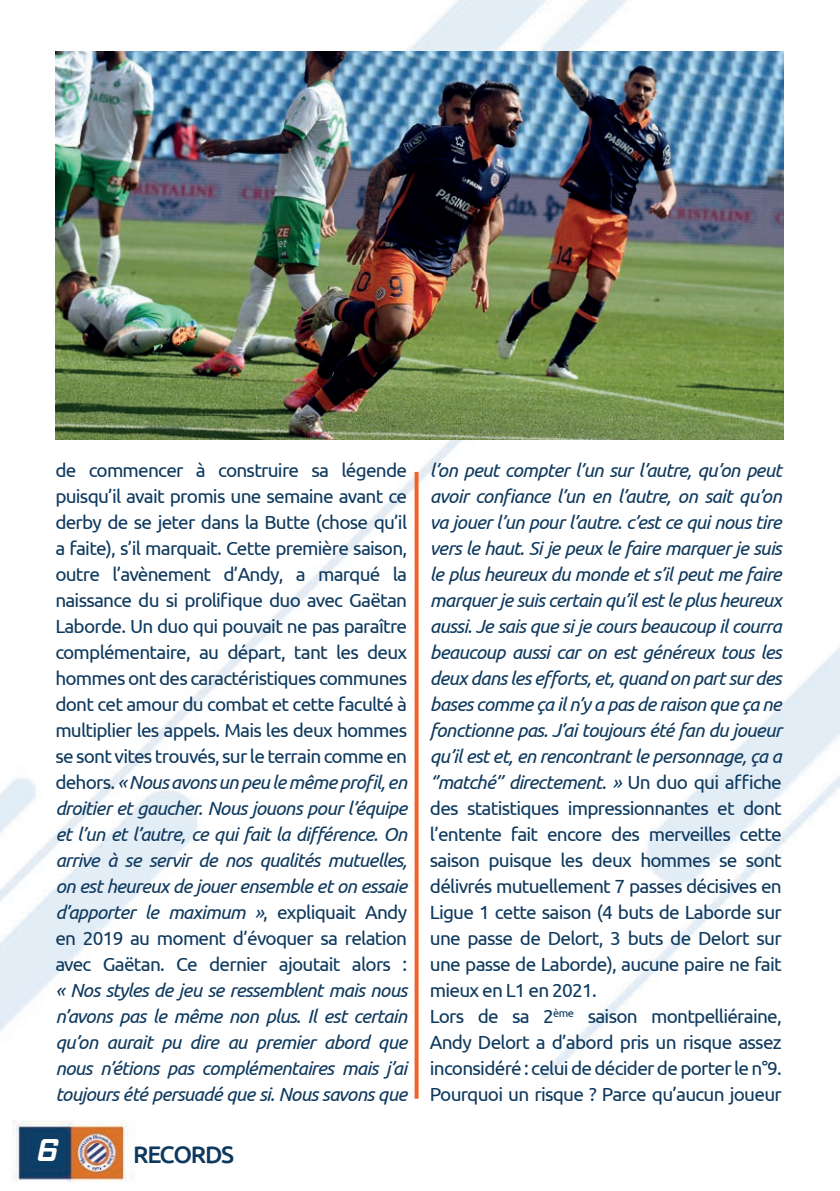
<style>
.page{position:relative;width:840px;height:1191px;background:#fff}
.page>*{position:absolute;margin:0;border:0;box-sizing:border-box;transform-origin:0 0}
.t1{font:italic 700 32px "Hemi Head Rg";color:#fff}
.t2{font:500 24px "Ubuntu";letter-spacing:-.055em;color:#0e395e}
.t3{font:italic 19px/26px "Ubuntu";letter-spacing:-.04em;color:#0e395e;text-align:justify}
.t4{font:19px/26px "Ubuntu";letter-spacing:-.04em;color:#0e395e;text-align:justify}
.s1{font-style:italic}
.s2{font-style:normal}
</style>
<div class="page">
<img style="left:0;top:0;width:839px;height:1182px">
<svg style="left:414px;top:472px;width:4px;height:626px;background:#f37849"></svg>
<img style="left:55px;top:52px;width:727px;height:387px">
<p class="t4" style="left:55px;top:456px;width:353px">de commencer à construire sa légende puisqu’il avait promis une semaine avant ce derby de se jeter dans la Butte (chose qu’il a faite), s’il marquait. Cette première saison, outre l’avènement d’Andy, a marqué la naissance du si prolifique duo avec Gaëtan Laborde. Un duo qui pouvait ne pas paraître complémentaire, au départ, tant les deux hommes ont des caractéristiques communes dont cet amour du combat et cette faculté à multiplier les appels. Mais les deux hommes se sont vites trouvés, sur le terrain comme en dehors. <span class="s1">« Nous avons un peu le même profil, en droitier et gaucher. Nous jouons pour l’équipe et l’un et l’autre, ce qui fait la différence. On arrive à se servir de nos qualités mutuelles, on est heureux de jouer ensemble et on essaie d’apporter le maximum »</span>, expliquait Andy en 2019 au moment d’évoquer sa relation avec Gaëtan. Ce dernier ajoutait alors :</p>
<p class="t3" style="left:55px;top:976px;width:353px">« Nos styles de jeu se ressemblent mais nous n’avons pas le même non plus. Il est certain qu’on aurait pu dire au premier abord que nous n’étions pas complémentaires mais j’ai toujours été persuadé que si. Nous savons que</p>
<h1 class="t1" style="left:36px;top:1130px;width:22px">6</h1>
<p class="t2" style="left:133px;top:1139px;width:102px">RECORDS</p>
<p class="t3" style="left:429px;top:456px;width:353px;text-align:left">l’on peut compter l’un sur l’autre, qu’on peut avoir confiance l’un en l’autre, on sait qu’on va jouer l’un pour l’autre. c’est ce qui nous tire vers le haut. Si je peux le faire marquer je suis le plus heureux du monde et s’il peut me faire marquer je suis certain qu’il est le plus heureux aussi. Je sais que si je cours beaucoup il courra beaucoup aussi car on est généreux tous les deux dans les efforts, et, quand on part sur des bases comme ça il n’y a pas de raison que ça ne fonctionne pas. J’ai toujours été fan du joueur qu’il est et, en rencontrant le personnage, ça a ‘’matché’’ directement. » <span class="s2">Un duo qui affiche des statistiques impressionnantes et dont l’entente fait encore des merveilles cette saison puisque les deux hommes se sont délivrés mutuellement 7 passes décisives en Ligue 1 cette saison (4 buts de Laborde sur une passe de Delort, 3 buts de Delort sur une passe de Laborde), aucune paire ne fait mieux en L1 en 2021.<br>Lors de sa 2</span><sup>ème</sup> <span class="s2">saison montpelliéraine, Andy Delort a d’abord pris un risque assez inconsidéré : celui de décider de porter le n°9.<br>Pourquoi un risque ? Parce qu’aucun joueur</span></p>
</div>
